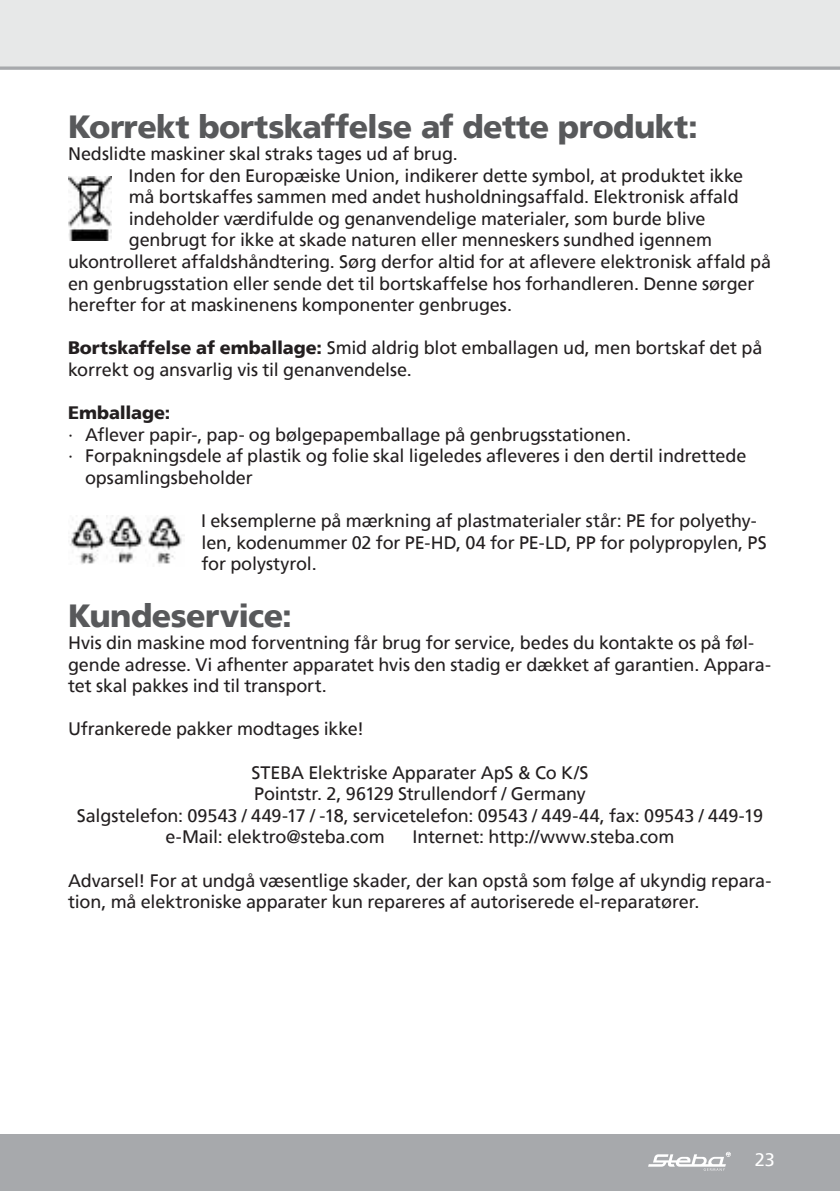
<style>
.page{position:relative;width:840px;height:1191px;background:#fff}
.page>*{position:absolute;margin:0;border:0;box-sizing:border-box;transform-origin:0 0}
.t1{font:900 32px "Frutiger";letter-spacing:-.02em;color:#58595b}
.t2{font:18px/21.6px "Frutiger";letter-spacing:-.01em;color:#231f20}
.t3{font:900 18px "Frutiger";letter-spacing:-.01em;color:#231f20}
.t4{font:18px "Frutiger";color:#fff}
.s1{font-weight:900}
</style>
<div class="page">
<div style="left:0;top:0;width:839px;height:68px;background:#e7e8e8"></div>
<div style="left:0;top:1134px;width:839px;height:57px;background:#a7a9ac"></div>
<svg style="left:648px;top:1151px;width:82px;height:19px"></svg>
<svg style="left:0;top:66px;width:839px;height:4px;background:#b2b4b7"></svg>
<img style="left:68px;top:176px;width:44px;height:65px">
<img style="left:70px;top:516px;width:37px;height:48px">
<img style="left:107px;top:516px;width:38px;height:47px">
<img style="left:147px;top:516px;width:37px;height:48px">
<h1 class="t1" style="left:68px;top:108px;width:631px">Korrekt bortskaffelse af dette produkt:</h1>
<p class="t2" style="left:68px;top:143px;width:391px">Nedslidte maskiner skal straks tages ud af brug.</p>
<p class="t2" style="left:128px;top:164px;width:616px">Inden for den Europæiske Union, indikerer dette symbol, at produktet ikke</p>
<p class="t2" style="left:129px;top:186px;width:611px">må bortskaffes sammen med andet husholdningsaffald. Elektronisk affald</p>
<p class="t2" style="left:129px;top:207px;width:577px">indeholder værdifulde og genanvendelige materialer, som burde blive</p>
<p class="t2" style="left:129px;top:229px;width:584px">genbrugt for ikke at skade naturen eller menneskers sundhed igennem</p>
<p class="t2" style="left:68px;top:251px;width:704px">ukontrolleret affaldshåndtering. Sørg derfor altid for at aflevere elektronisk affald på</p>
<p class="t2" style="left:68px;top:272px;width:687px">en genbrugsstation eller sende det til bortskaffelse hos forhandleren. Denne sørger</p>
<p class="t2" style="left:68px;top:294px;width:445px">herefter for at maskinenens komponenter genbruges.</p>
<p class="t2" style="left:68px;top:337px;width:695px"><span class="s1">Bortskaffelse af emballage:</span> Smid aldrig blot emballagen ud, men bortskaf det på korrekt og ansvarlig vis til genanvendelse.</p>
<p class="t3" style="left:68px;top:402px;width:104px">Emballage:</p>
<p class="t2" style="left:68px;top:423px;width:564px">∙ Aflever papir-, pap- og bølgepapemballage på genbrugsstationen.</p>
<p class="t2" style="left:68px;top:445px;width:679px">∙ Forpakningsdele af plastik og folie skal ligeledes afleveres i den dertil indrettede</p>
<p class="t2" style="left:85px;top:467px;width:169px">opsamlingsbeholder</p>
<p class="t2" style="left:201px;top:510px;width:567px">I eksemplerne på mærkning af plastmaterialer står: PE for polyethy&shy;len, kodenummer 02 for PE-HD, 04 for PE-LD, PP for polypropylen, PS for polystyrol.</p>
<h1 class="t1" style="left:68px;top:597px;width:225px">Kundeservice:</h1>
<p class="t2" style="left:68px;top:631px;width:704px">Hvis din maskine mod forventning får brug for service, bedes du kontakte os på føl&shy;gende adresse. Vi afhenter apparatet hvis den stadig er dækket af garantien. Appara&shy;tet skal pakkes ind til transport.</p>
<p class="t2" style="left:68px;top:718px;width:297px">Ufrankerede pakker modtages ikke!</p>
<p class="t2" style="left:251px;top:761px;width:338px">STEBA Elektriske Apparater ApS &amp; Co K/S</p>
<p class="t2" style="left:254px;top:783px;width:333px">Pointstr. 2, 96129 Strullendorf / Germany</p>
<p class="t2" style="left:77px;top:804px;width:687px">Salgstelefon: 09543 / 449-17 / -18, servicetelefon: 09543 / 449-44, fax: 09543 / 449-19</p>
<p class="t2" style="left:165px;top:826px;width:221px">e-Mail: elektro@steba.com</p>
<p class="t2" style="left:412px;top:826px;width:263px">Internet: http://www.steba.com</p>
<p class="t2" style="left:68px;top:869px;width:704px">Advarsel! For at undgå væsentlige skader, der kan opstå som følge af ukyndig repara&shy;tion, må elektroniske apparater kun repareres af autoriserede el-reparatører.</p>
<p class="t4" style="left:754px;top:1149px;width:22px">23</p>
</div>
